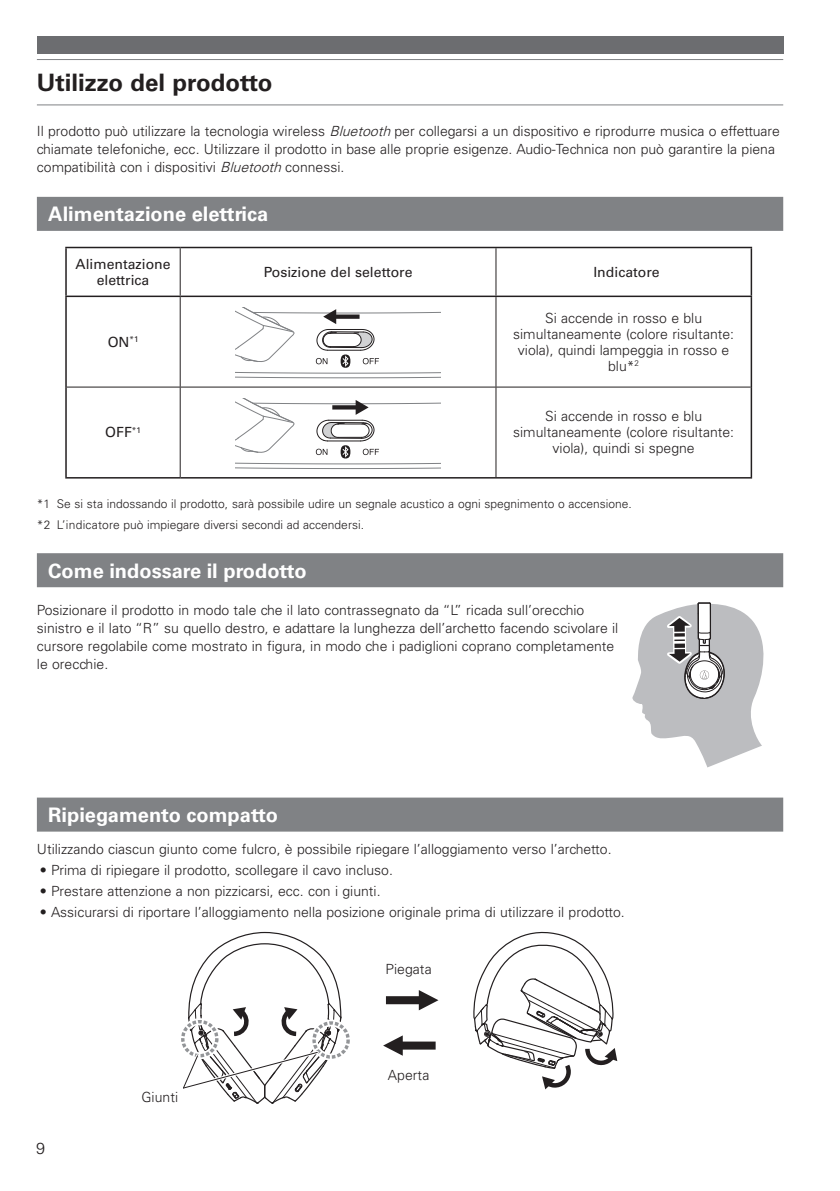
<style>
.page{position:relative;width:840px;height:1191px;background:#fff}
.page>*{position:absolute;margin:0;border:0;box-sizing:border-box;transform-origin:0 0}
.t1{font:700 24px "Univers LT Std";color:#231f20}
.t2{font:700 20px "Univers LT Std";color:#fff}
.t3{font:300 16px "Univers LT Std";color:#231f20}
.t4{font:300 14px/18px "Univers LT Std";color:#231f20}
.t5{font:14px/16px "Univers LT Std";color:#231f20;text-align:center}
.t6{font:300 12px/20.8px "Univers LT Std";color:#231f20}
.s1{font-style:italic}
</style>
<div class="page">
<hr style="left:37px;top:104px;width:745px;height:1px;background:#808285">
<hr style="left:37px;top:59px;width:745px;height:1px;background:#808285">
<div style="left:37px;top:37px;width:745px;height:17px;background:#6c6d70"></div>
<div style="left:37px;top:197px;width:745px;height:34px;background:#808285"></div>
<div style="left:37px;top:553px;width:745px;height:34px;background:#808285"></div>
<div style="left:37px;top:797px;width:745px;height:34px;background:#808285"></div>
<hr style="left:65px;top:297px;width:2px;height:90px;background:#231f20">
<hr style="left:65px;top:387px;width:2px;height:90px;background:#231f20">
<hr style="left:65px;top:477px;width:115px;height:1px;background:#231f20">
<hr style="left:180px;top:477px;width:315px;height:1px;background:#231f20">
<hr style="left:495px;top:477px;width:256px;height:1px;background:#231f20">
<hr style="left:750px;top:297px;width:1px;height:90px;background:#231f20">
<hr style="left:750px;top:387px;width:1px;height:90px;background:#231f20">
<hr style="left:180px;top:248px;width:1px;height:47px;background:#231f20">
<hr style="left:495px;top:248px;width:1px;height:47px;background:#231f20">
<hr style="left:180px;top:297px;width:1px;height:90px;background:#231f20">
<hr style="left:495px;top:297px;width:1px;height:90px;background:#231f20">
<hr style="left:67px;top:387px;width:113px;height:1px;background:#231f20">
<hr style="left:180px;top:387px;width:315px;height:1px;background:#231f20">
<hr style="left:180px;top:387px;width:1px;height:90px;background:#231f20">
<hr style="left:495px;top:387px;width:255px;height:1px;background:#231f20">
<hr style="left:495px;top:387px;width:1px;height:90px;background:#231f20">
<hr style="left:65px;top:247px;width:115px;height:1px;background:#231f20">
<hr style="left:65px;top:248px;width:2px;height:47px;background:#231f20">
<hr style="left:180px;top:247px;width:315px;height:1px;background:#231f20">
<hr style="left:495px;top:247px;width:256px;height:1px;background:#231f20">
<hr style="left:750px;top:248px;width:1px;height:47px;background:#231f20">
<hr style="left:65px;top:295px;width:115px;height:2px;background:#231f20">
<hr style="left:180px;top:295px;width:315px;height:2px;background:#231f20">
<hr style="left:495px;top:295px;width:256px;height:2px;background:#231f20">
<svg style="left:236px;top:308px;width:204px;height:71px"></svg>
<svg style="left:236px;top:398px;width:204px;height:71px"></svg>
<svg style="left:632px;top:602px;width:132px;height:165px"></svg>
<div style="left:310px;top:1019px;width:41px;height:41px;border:7px solid #fff;border-radius:50%"></div>
<div style="left:312px;top:1021px;width:37px;height:37px;border:3px dashed #939598;border-radius:50%"></div>
<svg style="left:383px;top:1035px;width:52px;height:20px"></svg>
<svg style="left:386px;top:990px;width:52px;height:20px"></svg>
<svg style="left:473px;top:931px;width:144px;height:158px"></svg>
<svg style="left:181px;top:931px;width:161px;height:173px"></svg>
<h1 class="t1" style="left:37px;top:68px;width:237px">Utilizzo del prodotto</h1>
<p class="t4" style="left:37px;top:122px;width:744px">Il prodotto può utilizzare la tecnologia wireless <span class="s1">Bluetooth</span>per collegarsi a un dispositivo e riprodurre musica o effettuare chiamate telefoniche, ecc. Utilizzare il prodotto in base alle proprie esigenze. Audio-Technica non può garantire la piena compatibilità con i dispositivi <span class="s1">Bluetooth</span>connessi.</p>
<h2 class="t2" style="left:48px;top:202px;width:221px">Alimentazione elettrica</h2>
<p class="t5" style="left:76px;top:256px;width:96px">Alimentazione elettrica</p>
<p class="t5" style="left:263px;top:264px;width:150px">Posizione del selettore</p>
<p class="t5" style="left:593px;top:264px;width:68px">Indicatore</p>
<p class="t5" style="left:108px;top:334px;width:32px">ON<sup>*1</sup></p>
<p class="t5" style="left:105px;top:424px;width:37px">OFF<sup>*1</sup></p>
<p class="t4" style="left:513px;top:310px;width:222px;line-height:16px;text-align:center">Si accende in rosso e blu simultaneamente (colore risultante: viola), quindi lampeggia in rosso e blu*<sup>2</sup></p>
<p class="t4" style="left:513px;top:408px;width:222px;line-height:16px;text-align:center">Si accende in rosso e blu simultaneamente (colore risultante: viola), quindi si spegne</p>
<p class="t6" style="left:37px;top:493px;width:596px">*1 Se si sta indossando il prodotto, sarà possibile udire un segnale acustico a ogni spegnimento o accensione. *2 L’indicatore può impiegare diversi secondi ad accendersi.</p>
<h2 class="t2" style="left:48px;top:559px;width:260px">Come indossare il prodotto</h2>
<p class="t4" style="left:37px;top:601px;width:582px">Posizionare il prodotto in modo tale che il lato contrassegnato da “L” ricada sull’orecchio sinistro e il lato “R” su quello destro, e adattare la lunghezza dell’archetto facendo scivolare il cursore regolabile come mostrato in figura, in modo che i padiglioni coprano completamente le orecchie.</p>
<h2 class="t2" style="left:48px;top:803px;width:231px">Ripiegamento compatto</h2>
<p class="t4" style="left:37px;top:840px;width:576px">Utilizzando ciascun giunto come fulcro, è possibile ripiegare l’alloggiamento verso l’archetto.</p>
<p class="t4" style="left:40px;top:861px;width:354px">• Prima di ripiegare il prodotto, scollegare il cavo incluso.</p>
<p class="t4" style="left:40px;top:882px;width:342px">• Prestare attenzione a non pizzicarsi, ecc. con i giunti.</p>
<p class="t4" style="left:40px;top:902px;width:586px">• Assicurarsi di riportare l’alloggiamento nella posizione originale prima di utilizzare il prodotto.</p>
<p class="t4" style="left:385px;top:960px;width:48px">Piegata</p>
<p class="t3" style="left:36px;top:1138px;width:10px">9</p>
<p class="t4" style="left:141px;top:1088px;width:38px">Giunti</p>
<p class="t4" style="left:387px;top:1066px;width:43px">Aperta</p>
</div>
